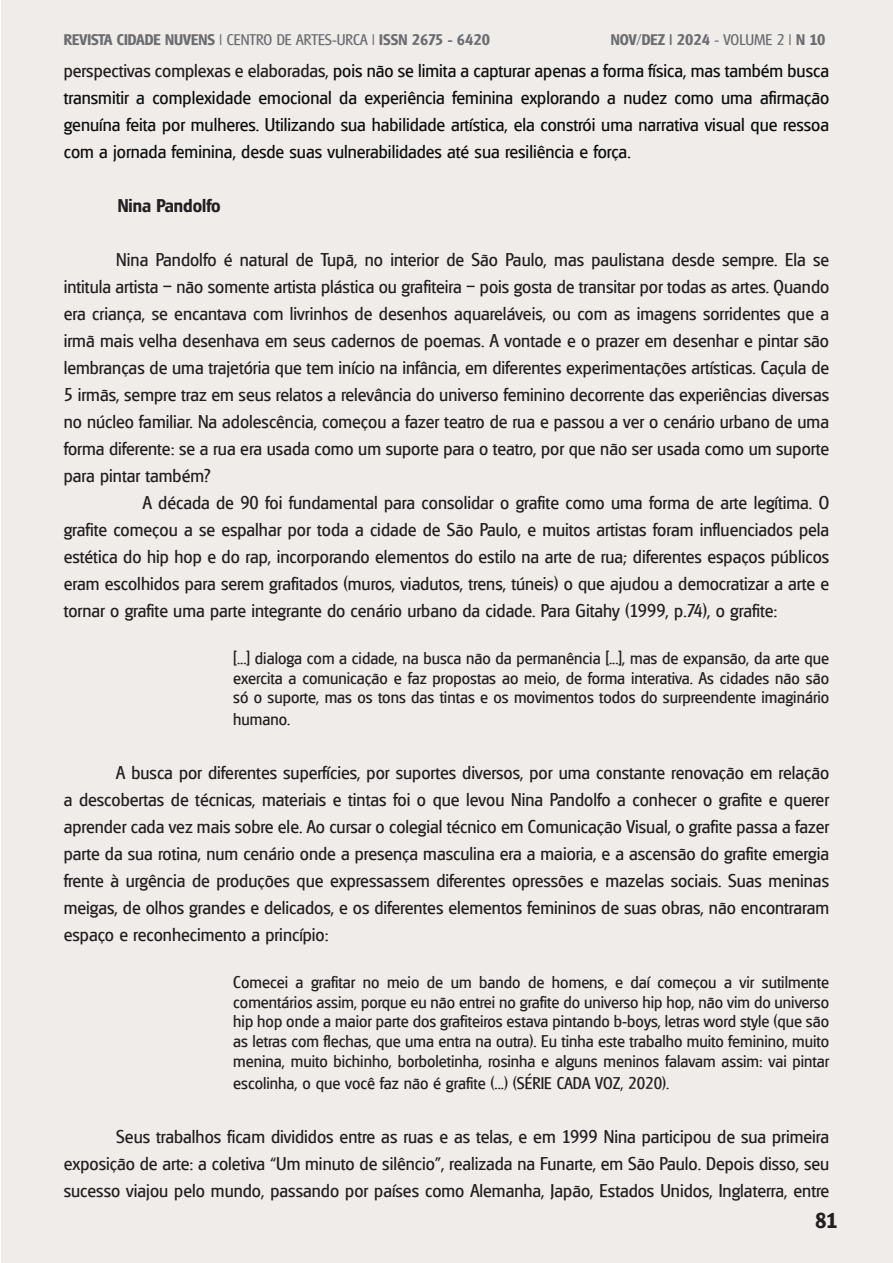
<style>
.page{position:relative;width:893px;height:1263px;background:#fff}
.page>*{position:absolute;margin:0;border:0;box-sizing:border-box;transform-origin:0 0}
.t1{font:700 21px "Glasgow";color:#231f20}
.t2{font:18px/27px "Glasgow";color:#231f20;text-align:justify}
.t3{font:18px/27px "Glasgow";color:#0f0f0f;text-align:justify}
.t4{font:700 18px "Glasgow";color:#231f20}
.t5{font:16.5px/19.8px "Glasgow";color:#231f20;text-align:justify}
.t6{font:700 15px "Glasgow";color:#6c6d70}
.s1{font-weight:400}
.s2{color:#231f20}
</style>
<div class="page">
<div style="left:2px;top:0;width:891px;height:1263px;background:#efecea"></div>
<p class="t6" style="left:64px;top:30px;width:428px">REVISTA CIDADE NUVENS <span class="s1">| CENTRO DE ARTES-URCA |</span> ISSN 2675 - 6420</p>
<p class="t6" style="left:611px;top:30px;width:216px">NOV/DEZ | 2024 <span class="s1">- VOLUME 2 |</span> N 10</p>
<p class="t3" style="left:64px;top:57px;width:767px"><span class="s2">perspectivas complexas e elaboradas,</span> pois não se limita a capturar apenas a forma física, mas também busca transmitir a complexidade emocional da experiência feminina explorando a nudez como uma afirmação genuína feita por mulheres. Utilizando sua habilidade artística, ela constrói uma narrativa visual que ressoa com a jornada feminina, desde suas vulnerabilidades até sua resiliência e força.</p>
<p class="t4" style="left:118px;top:194px;width:104px">Nina Pandolfo</p>
<p class="t2" style="left:64px;top:246px;width:767px;text-indent:52px">Nina Pandolfo é natural de Tupã, no interior de São Paulo, mas paulistana desde sempre. Ela se intitula artista – não somente artista plástica ou grafiteira – pois gosta de transitar por todas as artes. Quando era criança, se encantava com livrinhos de desenhos aquareláveis, ou com as imagens sorridentes que a irmã mais velha desenhava em seus cadernos de poemas. A vontade e o prazer em desenhar e pintar são lembranças de uma trajetória que tem início na infância, em diferentes experimentações artísticas. Caçula de 5 irmãs, sempre traz em seus relatos a relevância do universo feminino decorrente das experiências diversas no núcleo familiar. Na adolescência, começou a fazer teatro de rua e passou a ver o cenário urbano de uma forma diferente: se a rua era usada como um suporte para o teatro, por que não ser usada como um suporte para pintar também?</p>
<p class="t2" style="left:64px;top:489px;width:767px;text-indent:79px">A década de 90 foi fundamental para consolidar o grafite como uma forma de arte legítima. O grafite começou a se espalhar por toda a cidade de São Paulo, e muitos artistas foram influenciados pela estética do hip hop e do rap, incorporando elementos do estilo na arte de rua; diferentes espaços públicos eram escolhidos para serem grafitados (muros, viadutos, trens, túneis) o que ajudou a democratizar a arte e tornar o grafite uma parte integrante do cenário urbano da cidade. Para Gitahy (1999, p.74), o grafite:</p>
<p class="t5" style="left:233px;top:648px;width:597px">[...] dialoga com a cidade, na busca não da permanência [...], mas de expansão, da arte que exercita a comunicação e faz propostas ao meio, de forma interativa. As cidades não são só o suporte, mas os tons das tintas e os movimentos todos do surpreendente imaginário</p>
<p class="t5" style="left:233px;top:709px;width:59px">humano.</p>
<p class="t2" style="left:64px;top:759px;width:767px;text-indent:52px">A busca por diferentes superfícies, por suportes diversos, por uma constante renovação em relação a descobertas de técnicas, materiais e tintas foi o que levou Nina Pandolfo a conhecer o grafite e querer aprender cada vez mais sobre ele. Ao cursar o colegial técnico em Comunicação Visual, o grafite passa a fazer parte da sua rotina, num cenário onde a presença masculina era a maioria, e a ascensão do grafite emergia frente à urgência de produções que expressassem diferentes opressões e mazelas sociais. Suas meninas meigas, de olhos grandes e delicados, e os diferentes elementos femininos de suas obras, não encontraram espaço e reconhecimento a princípio:</p>
<p class="t5" style="left:233px;top:972px;width:597px">Comecei a grafitar no meio de um bando de homens, e daí começou a vir sutilmente comentários assim, porque eu não entrei no grafite do universo hip hop, não vim do universo hip hop onde a maior parte dos grafiteiros estava pintando b-boys, letras word style (que são as letras com flechas, que uma entra na outra). Eu tinha este trabalho muito feminino, muito menina, muito bichinho, borboletinha, rosinha e alguns meninos falavam assim: vai pintar</p>
<p class="t5" style="left:233px;top:1073px;width:438px">escolinha, o que você faz não é grafite (...) (SÉRIE CADA VOZ, 2020).</p>
<p class="t2" style="left:64px;top:1122px;width:767px;text-indent:52px">Seus trabalhos ficam divididos entre as ruas e as telas, e em 1999 Nina participou de sua primeira exposição de arte: a coletiva “Um minuto de silêncio”, realizada na Funarte, em São Paulo. Depois disso, seu sucesso viajou pelo mundo, passando por países como Alemanha, Japão, Estados Unidos, Inglaterra, entre</p>
<p class="t1" style="left:815px;top:1208px;width:24px">81</p>
</div>
